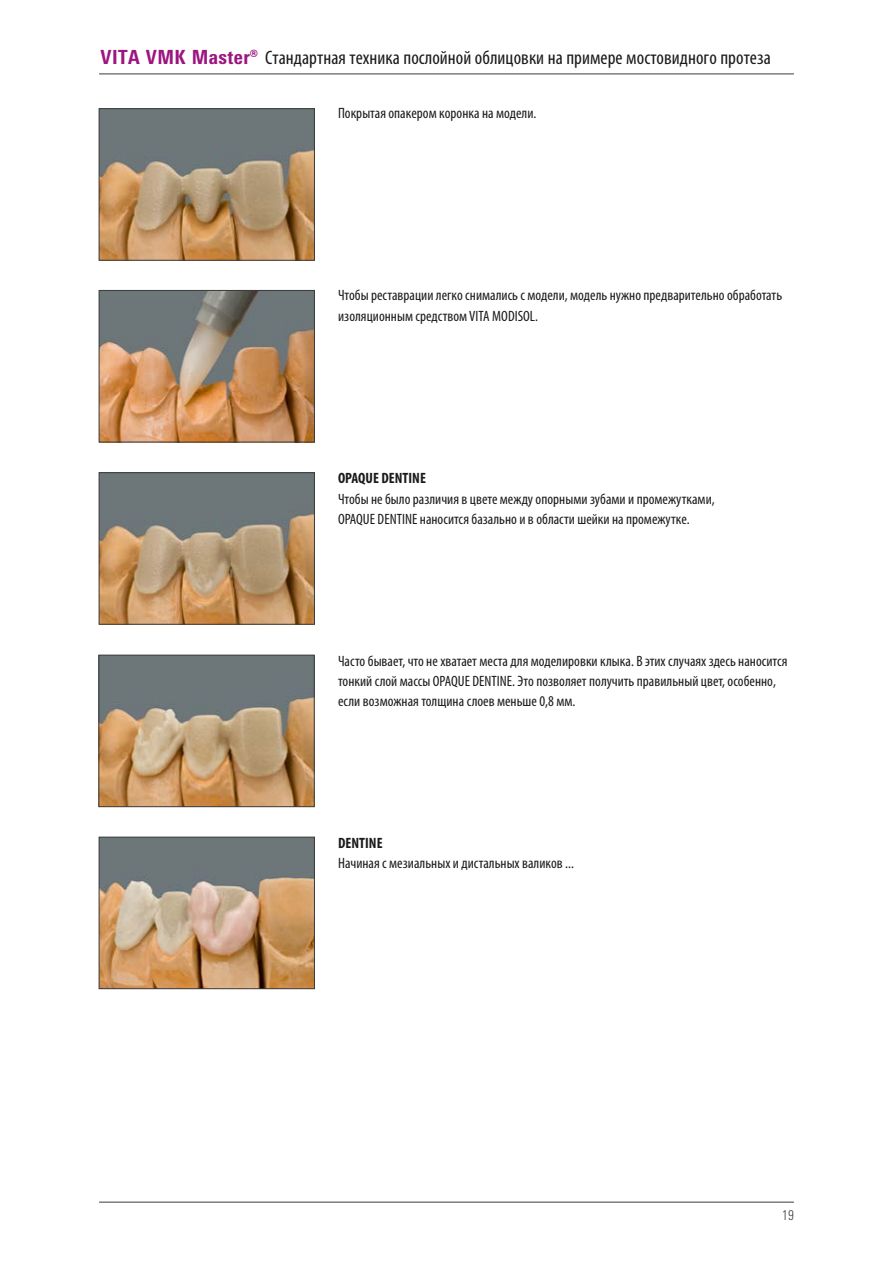
<style>
.page{position:relative;width:893px;height:1263px;background:#fff}
.page>*{position:absolute;margin:0;border:0;box-sizing:border-box;transform-origin:0 0}
.t1{font:condensed 19.5px "Myriad Pro";letter-spacing:.005em;color:#1a1a1a}
.t2{font:condensed 15px/20.2px "Myriad Pro";letter-spacing:.005em;color:#1a1a1a}
.t3{font:700 condensed 15px "Myriad Pro";letter-spacing:.005em;color:#1a1a1a}
.t4{font:300 condensed 13.5px "Univers Next Pro";color:#3b3b3a}
.s1{font-family:"Univers Next Pro";font-weight:800;color:#9d1680}
</style>
<div class="page">
<hr style="left:99px;top:74px;width:695px;height:1px;background:#3b3b3a">
<hr style="left:99px;top:1202px;width:695px;height:1px;background:#3b3b3a">
<img style="left:101px;top:110px;width:212px;height:148px">
<div style="left:99px;top:108px;width:216px;height:152px;border:1px solid #3b3b3a"></div>
<img style="left:101px;top:292px;width:212px;height:148px">
<div style="left:99px;top:290px;width:216px;height:152px;border:1px solid #3b3b3a"></div>
<img style="left:101px;top:474px;width:212px;height:148px">
<div style="left:99px;top:472px;width:216px;height:152px;border:1px solid #3b3b3a"></div>
<img style="left:101px;top:657px;width:211px;height:148px">
<div style="left:99px;top:655px;width:215px;height:152px;border:1px solid #3b3b3a"></div>
<img style="left:101px;top:839px;width:212px;height:148px">
<div style="left:99px;top:837px;width:216px;height:152px;border:1px solid #3b3b3a"></div>
<h1 class="t1" style="left:101px;top:47px;width:672px"><span class="s1">VITA VMK Master®</span> Стандартная техника послойной облицовки на примере мостовидного протеза</h1>
<p class="t2" style="left:338px;top:103px;width:200px">Покрытая опакером коронка на модели.</p>
<p class="t2" style="left:338px;top:286px;width:446px">Чтобы реставрации легко снимались с модели, модель нужно предварительно обработать изоляционным средством VITA MODISOL.</p>
<p class="t3" style="left:338px;top:470px;width:89px">OPAQUE DENTINE</p>
<p class="t2" style="left:338px;top:489px;width:378px">Чтобы не было различия в цвете между опорными зубами и промежутками,<br>OPAQUE DENTINE наносится базально и в области шейки на промежутке.</p>
<p class="t2" style="left:338px;top:651px;width:451px">Часто бывает, что не хватает места для моделировки клыка. В этих случаях здесь наносится тонкий слой массы OPAQUE DENTINE. Это позволяет получить правильный цвет, особенно, если возможная толщина слоев меньше 0,8 мм.</p>
<p class="t3" style="left:338px;top:834px;width:46px">DENTINE</p>
<p class="t2" style="left:338px;top:853px;width:238px">Начиная с мезиальных и дистальных валиков ...</p>
<p class="t4" style="left:782px;top:1207px;width:14px">19</p>
</div>
